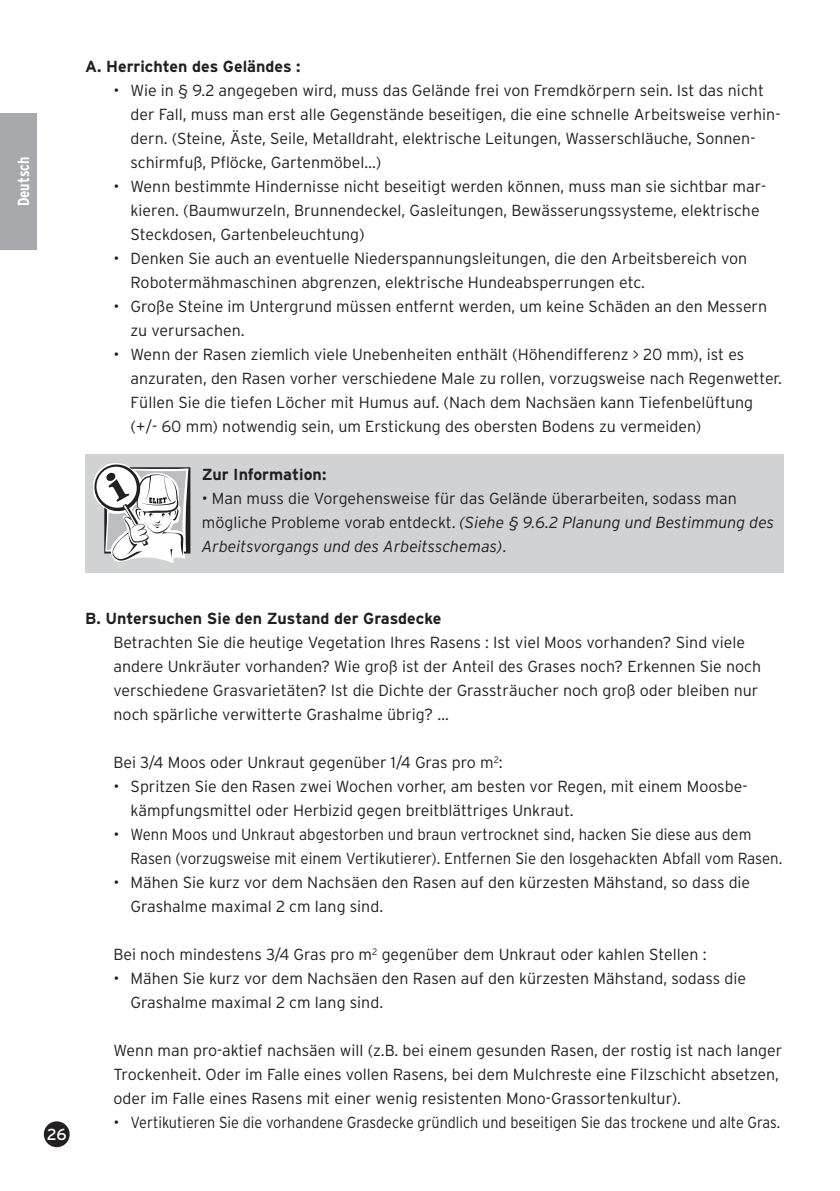
<style>
.page{position:relative;width:840px;height:1191px;background:#fff}
.page>*{position:absolute;margin:0;border:0;box-sizing:border-box;transform-origin:0 0}
.t1{font:300 16px/24px "Interstate";color:#231f20}
.t2{font:700 16px "Interstate";color:#231f20}
.t3{font:700 condensed 16px "Interstate";color:#fff}
.t4{font:16px "Interstate";color:#fff}
.s1{font-style:italic}
</style>
<div class="page">
<div style="left:85px;top:454px;width:697px;height:118px;background:#d1d2d4"></div>
<svg style="left:93px;top:463px;width:97px;height:100px"></svg>
<div style="left:45px;top:1122px;width:24px;height:24px;background:#231f20;border-radius:50%"></div>
<div style="left:44px;top:1121px;width:26px;height:26px;border:2px solid #231f20;border-radius:50%"></div>
<div style="left:0;top:113px;width:37px;height:136px;background:#a8a9ad"></div>
<p class="t3" style="left:18px;top:206px;width:51px;rotate:-90deg">Deutsch</p>
<p class="t2" style="left:85px;top:60px;width:217px">A. Herrichten des Geländes :</p>
<p class="t1" style="left:130px;top:80px;width:651px;text-indent:-17px">• Wie in § 9.2 angegeben wird, muss das Gelände frei von Fremdkörpern sein. Ist das nicht der Fall, muss man erst alle Gegenstände beseitigen, die eine schnelle Arbeitsweise verhin&shy;dern. (Steine, Äste, Seile, Metalldraht, elektrische Leitungen, Wasserschläuche, Sonnen&shy;schirmfuß, Pflöcke, Gartenmöbel…)</p>
<p class="t1" style="left:130px;top:176px;width:637px;text-indent:-17px">• Wenn bestimmte Hindernisse nicht beseitigt werden können, muss man sie sichtbar mar&shy;kieren. (Baumwurzeln, Brunnendeckel, Gasleitungen, Bewässerungssysteme, elektrische<br>Steckdosen, Gartenbeleuchtung)</p>
<p class="t1" style="left:130px;top:248px;width:618px;text-indent:-17px">• Denken Sie auch an eventuelle Niederspannungsleitungen, die den Arbeitsbereich von<br>Robotermähmaschinen abgrenzen, elektrische Hundeabsperrungen etc.</p>
<p class="t1" style="left:130px;top:296px;width:637px;text-indent:-17px">• Große Steine im Untergrund müssen entfernt werden, um keine Schäden an den Messern zu verursachen.</p>
<p class="t1" style="left:130px;top:344px;width:652px;text-indent:-17px">• Wenn der Rasen ziemlich viele Unebenheiten enthält (Höhendifferenz &gt; 20 mm), ist es anzuraten, den Rasen vorher verschiedene Male zu rollen, vorzugsweise nach Regenwetter.<br>Füllen Sie die tiefen Löcher mit Humus auf. (Nach dem Nachsäen kann Tiefenbelüftung (+/- 60 mm) notwendig sein, um Erstickung des obersten Bodens zu vermeiden)</p>
<p class="t2" style="left:202px;top:468px;width:126px">Zur Information:</p>
<p class="t1" style="left:202px;top:488px;width:573px">• Man muss die Vorgehensweise für das Gelände überarbeiten, sodass man mögliche Probleme vorab entdeckt. <span class="s1">(Siehe § 9.6.2 Planung und Bestimmung des<br>Arbeitsvorgangs und des Arbeitsschemas)</span>.</p>
<p class="t4" style="left:47px;top:1125px;width:21px">26</p>
<p class="t2" style="left:85px;top:612px;width:357px">B. Untersuchen Sie den Zustand der Grasdecke</p>
<p class="t1" style="left:113px;top:632px;width:649px">Betrachten Sie die heutige Vegetation Ihres Rasens : Ist viel Moos vorhanden? Sind viele andere Unkräuter vorhanden? Wie groß ist der Anteil des Grases noch? Erkennen Sie noch verschiedene Grasvarietäten? Ist die Dichte der Grassträucher noch groß oder bleiben nur noch spärliche verwitterte Grashalme übrig? …</p>
<p class="t1" style="left:113px;top:752px;width:390px">Bei 3/4 Moos oder Unkraut gegenüber 1/4 Gras pro m<sup>2</sup>:</p>
<p class="t1" style="left:130px;top:776px;width:618px;text-indent:-17px">• Spritzen Sie den Rasen zwei Wochen vorher, am besten vor Regen, mit einem Moosbe&shy;kämpfungsmittel oder Herbizid gegen breitblättriges Unkraut.</p>
<p class="t1" style="left:130px;top:824px;width:653px;text-indent:-17px">• Wenn Moos und Unkraut abgestorben und braun vertrocknet sind, hacken Sie diese aus dem<br>Rasen (vorzugsweise mit einem Vertikutierer). Entfernen Sie den losgehackten Abfall vom Rasen.</p>
<p class="t1" style="left:130px;top:872px;width:621px;text-indent:-17px">• Mähen Sie kurz vor dem Nachsäen den Rasen auf den kürzesten Mähstand, so dass die<br>Grashalme maximal 2 cm lang sind.</p>
<p class="t1" style="left:113px;top:944px;width:594px">Bei noch mindestens 3/4 Gras pro m<sup>2</sup> gegenüber dem Unkraut oder kahlen Stellen :</p>
<p class="t1" style="left:130px;top:968px;width:616px;text-indent:-17px">• Mähen Sie kurz vor dem Nachsäen den Rasen auf den kürzesten Mähstand, sodass die<br>Grashalme maximal 2 cm lang sind.</p>
<p class="t1" style="left:113px;top:1040px;width:669px">Wenn man pro-aktief nachsäen will (z.B. bei einem gesunden Rasen, der rostig ist nach langer<br>Trockenheit. Oder im Falle eines vollen Rasens, bei dem Mulchreste eine Filzschicht absetzen, oder im Falle eines Rasens mit einer wenig resistenten Mono-Grassortenkultur).</p>
<p class="t1" style="left:113px;top:1112px;width:667px">• Vertikutieren Sie die vorhandene Grasdecke gründlich und beseitigen Sie das trockene und alte Gras.</p>
</div>
